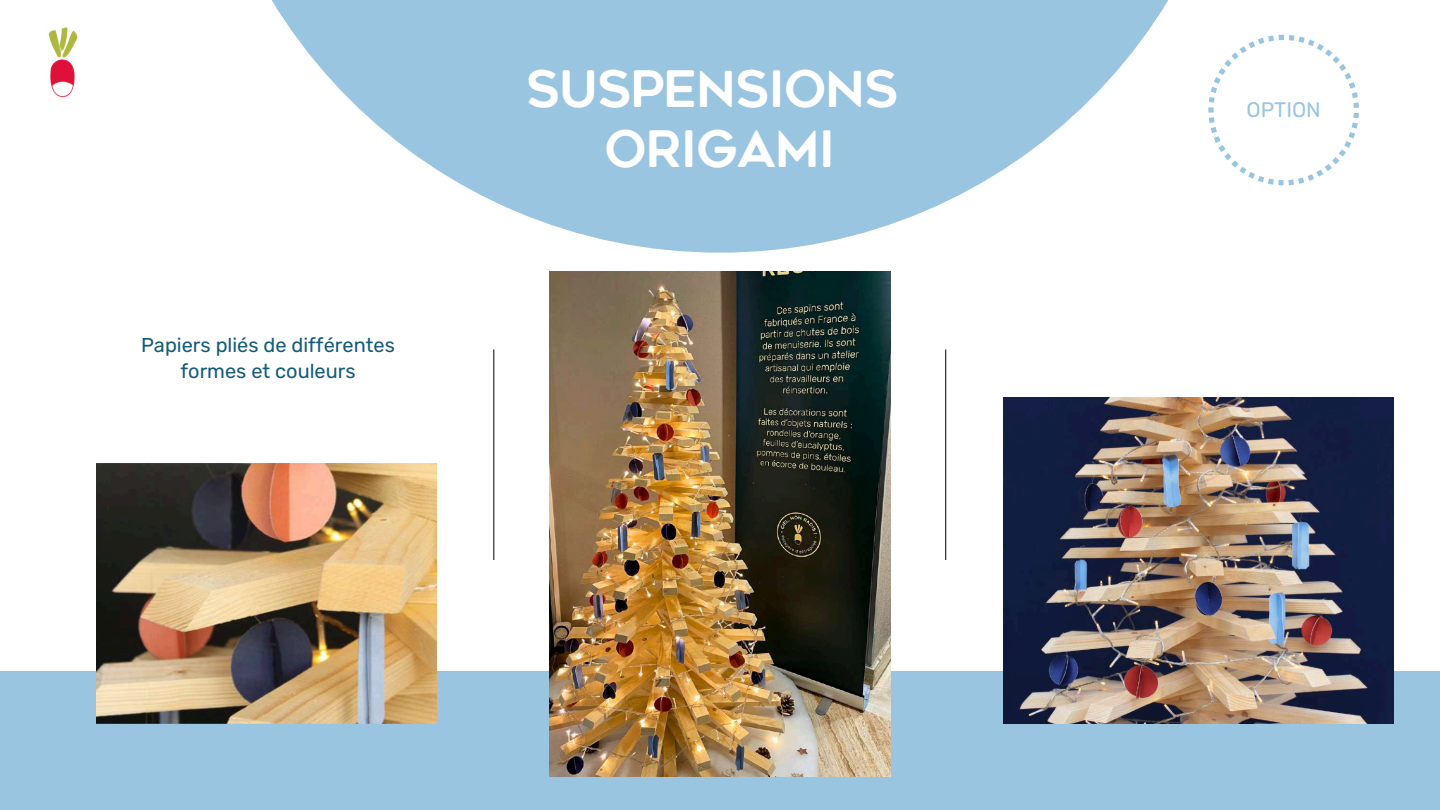
<style>
.page{position:relative;width:1440px;height:810px;background:#fff}
.page>*{position:absolute;margin:0;border:0;box-sizing:border-box;transform-origin:0 0}
.t1{font:50px/60px "Geometos Rounded";letter-spacing:-.02em;color:#fff;text-align:center}
.t2{font:21px "Rubik";color:#9ac5e1}
.t3{font:20px/25.5px "Rubik";color:#155b78;text-align:center}
</style>
<div class="page">
<svg style="left:271px;top:0;width:897px;height:253px;fill:#9ac5e1"></svg>
<div style="left:0;top:671px;width:1440px;height:139px;background:#9ac5e1"></div>
<hr style="left:493px;top:350px;width:1px;height:210px;background:#000">
<hr style="left:945px;top:350px;width:1px;height:210px;background:#000">
<img style="left:96px;top:464px;width:341px;height:259px">
<img style="left:1003px;top:397px;width:391px;height:326px">
<img style="left:48px;top:27px;width:30px;height:71px">
<img style="left:550px;top:272px;width:340px;height:505px">
<svg style="left:1208px;top:35px;width:151px;height:150px"></svg>
<p class="t3" style="left:141px;top:333px;width:255px">Papiers pliés de différentes formes et couleurs</p>
<h1 class="t1" style="left:526px;top:64px;width:374px">SUSPENSIONS<br>ORIGAMI</h1>
<p class="t2" style="left:1246px;top:97px;width:76px">OPTION</p>
</div>
